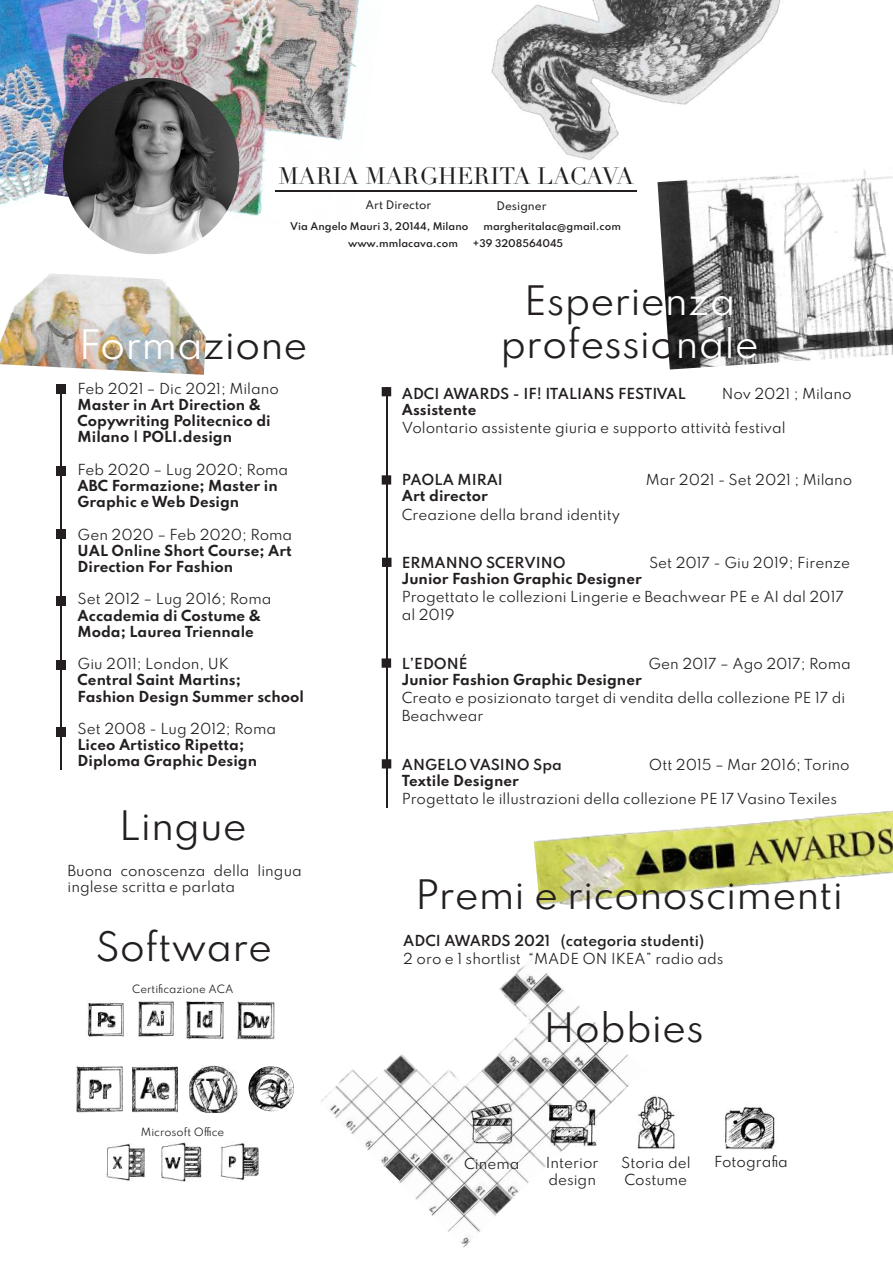
<style>
.page{position:relative;width:893px;height:1263px;background:#fff}
.page>*{position:absolute;margin:0;border:0;box-sizing:border-box;transform-origin:0 0}
.t1{font:36px/43.2px "Spartan";color:#231f20;text-align:center}
.t2{font:36px "Spartan";color:#fff}
.t3{font:23.25px "Didot";color:#231f20}
.t4{font:13.5px/16.2px "Spartan";color:#231f20}
.t5{font:700 13.5px/16.2px "Spartan";color:#231f20}
.t6{font:600 13.5px "Spartan";color:#231f20}
.t7{font:500 10.5px "Spartan";color:#231f20}
.t8{font:10.2px "Spartan";color:#231f20}
.t9{font:600 9.45px "Spartan";color:#231f20}
.s1{color:#231f20}
.s2{color:#fff}
</style>
<div class="page">
<img style="left:0;top:0;width:44px;height:205px">
<img style="left:44px;top:0;width:339px;height:236px">
<img style="left:63px;top:78px;width:176px;height:176px;border-radius:88px">
<img style="left:0;top:273px;width:206px;height:102px">
<img style="left:657px;top:170px;width:236px;height:199px">
<img style="left:533px;top:810px;width:360px;height:91px">
<hr style="left:61px;top:389px;width:1px;height:380px;background:#231f20">
<div style="left:57px;top:466px;width:9px;height:9px;background:#231f20"></div>
<div style="left:57px;top:529px;width:9px;height:10px;background:#231f20"></div>
<div style="left:57px;top:597px;width:9px;height:9px;background:#231f20"></div>
<div style="left:57px;top:660px;width:9px;height:10px;background:#231f20"></div>
<div style="left:57px;top:727px;width:9px;height:9px;background:#231f20"></div>
<div style="left:57px;top:384px;width:9px;height:10px;background:#231f20"></div>
<div style="left:382px;top:387px;width:9px;height:9px;background:#231f20"></div>
<div style="left:382px;top:475px;width:9px;height:10px;background:#231f20"></div>
<div style="left:382px;top:558px;width:10px;height:9px;background:#231f20"></div>
<img style="left:87px;top:1002px;width:37px;height:35px">
<img style="left:138px;top:1001px;width:35px;height:36px">
<img style="left:186px;top:1001px;width:38px;height:38px">
<img style="left:237px;top:1001px;width:38px;height:38px">
<img style="left:106px;top:1143px;width:38px;height:38px">
<img style="left:162px;top:1142px;width:39px;height:40px">
<img style="left:220px;top:1142px;width:38px;height:38px">
<img style="left:77px;top:1066px;width:46px;height:46px">
<img style="left:132px;top:1066px;width:46px;height:47px">
<img style="left:189px;top:1066px;width:48px;height:46px">
<img style="left:248px;top:1066px;width:46px;height:45px;border-radius:23px">
<img style="left:321px;top:901px;width:308px;height:347px">
<img style="left:464px;top:1096px;width:55px;height:54px">
<img style="left:545px;top:1095px;width:55px;height:55px">
<img style="left:637px;top:1095px;width:40px;height:55px">
<img style="left:724px;top:1105px;width:51px;height:45px">
<img style="left:491px;top:0;width:348px;height:187px">
<hr style="left:275px;top:190px;width:362px;height:1px;background:#231f20">
<div style="left:382px;top:658px;width:9px;height:10px;background:#231f20"></div>
<hr style="left:386px;top:387px;width:1px;height:420px;background:#231f20">
<div style="left:382px;top:759px;width:9px;height:9px;background:#231f20"></div>
<h2 class="t3" style="left:279px;top:162px;width:356px">MARIA MARGHERITA LACAVA</h2>
<p class="t9" style="left:290px;top:220px;width:180px">Via Angelo Mauri 3, 20144, Milano</p>
<p class="t9" style="left:483px;top:220px;width:139px">margheritalac@gmail.com</p>
<p class="t9" style="left:348px;top:236px;width:111px">www.mmlacava.com</p>
<p class="t9" style="left:473px;top:236px;width:92px">+39 3208564045</p>
<p class="t7" style="left:365px;top:197px;width:67px">Art Director</p>
<p class="t7" style="left:496px;top:198px;width:52px">Designer</p>
<h1 class="t2" style="left:79px;top:317px;width:230px">Forma<span class="s1">zione</span></h1>
<p class="t4" style="left:78px;top:380px;width:203px">Feb 2021 – Dic 2021; Milano</p>
<p class="t5" style="left:78px;top:396px;width:194px">Master in Art Direction &amp;<br>Copywriting Politecnico di<br>Milano | POLI.design</p>
<p class="t4" style="left:78px;top:461px;width:212px">Feb 2020 – Lug 2020; Roma</p>
<p class="t5" style="left:78px;top:477px;width:202px">ABC Formazione; Master in<br>Graphic e Web Design</p>
<p class="t4" style="left:78px;top:526px;width:216px">Gen 2020 – Feb 2020; Roma</p>
<p class="t5" style="left:78px;top:542px;width:216px">UAL Online Short Course; Art<br>Direction For Fashion</p>
<p class="t4" style="left:78px;top:590px;width:195px">Set 2012 – Lug 2016; Roma</p>
<p class="t5" style="left:78px;top:607px;width:185px">Accademia di Costume &amp;<br>Moda; Laurea Triennale</p>
<p class="t4" style="left:78px;top:655px;width:153px">Giu 2011; London, UK</p>
<p class="t5" style="left:78px;top:671px;width:228px">Central Saint Martins;<br>Fashion Design Summer school</p>
<p class="t4" style="left:78px;top:720px;width:200px">Set 2008 - Lug 2012; Roma</p>
<p class="t5" style="left:78px;top:736px;width:181px">Liceo Artistico Ripetta;<br>Diploma Graphic Design</p>
<h1 class="t1" style="left:119px;top:802px;width:130px">Lingue</h1>
<p class="t4" style="left:68px;top:862px;width:236px">Buona conoscenza della lingua inglese scritta e parlata</p>
<h1 class="t1" style="left:95px;top:924px;width:178px">Software</h1>
<p class="t8" style="left:132px;top:981px;width:103px">Certificazione ACA</p>
<p class="t8" style="left:141px;top:1124px;width:85px">Microsoft Office</p>
<h1 class="t1" style="left:500px;top:278px;width:260px">Esperie<span class="s2">nza </span>professio<span class="s2">nale</span></h1>
<p class="t6" style="left:402px;top:383px;width:286px">ADCI AWARDS - IF! ITALIANS FESTIVAL</p>
<p class="t4" style="left:722px;top:385px;width:131px">Nov 2021 ; Milano</p>
<p class="t5" style="left:402px;top:401px;width:76px">Assistente</p>
<p class="t4" style="left:402px;top:419px;width:385px">Volontario assistente giuria e supporto attività festival</p>
<p class="t6" style="left:402px;top:470px;width:103px">PAOLA MIRAI</p>
<p class="t4" style="left:646px;top:471px;width:208px">Mar 2021 - Set 2021 ; Milano</p>
<p class="t5" style="left:402px;top:488px;width:88px">Art director</p>
<p class="t4" style="left:402px;top:506px;width:220px">Creazione della brand identity</p>
<p class="t6" style="left:402px;top:552px;width:166px">ERMANNO SCERVINO</p>
<p class="t4" style="left:649px;top:554px;width:203px">Set 2017 - Giu 2019; Firenze</p>
<p class="t5" style="left:402px;top:570px;width:242px">Junior Fashion Graphic Designer</p>
<p class="t4" style="left:402px;top:587px;width:444px;line-height:18px">Progettato le collezioni Lingerie e Beachwear PE e AI dal 2017 al 2019</p>
<p class="t6" style="left:402px;top:653px;width:67px">L’EDONÉ</p>
<p class="t4" style="left:648px;top:655px;width:204px">Gen 2017 – Ago 2017; Roma</p>
<p class="t5" style="left:402px;top:671px;width:242px">Junior Fashion Graphic Designer</p>
<p class="t4" style="left:402px;top:688px;width:445px;line-height:18px">Creato e posizionato target di vendita della collezione PE 17 di<br>Beachwear</p>
<p class="t6" style="left:402px;top:754px;width:162px">ANGELO VASINO Spa</p>
<p class="t4" style="left:649px;top:756px;width:202px">Ott 2015 – Mar 2016; Torino</p>
<p class="t5" style="left:402px;top:772px;width:119px">Textile Designer</p>
<p class="t4" style="left:402px;top:790px;width:437px">Progettato le illustrazioni della collezione PE 17 Vasino Texiles</p>
<h1 class="t1" style="left:415px;top:871px;width:429px">Premi e riconoscimenti</h1>
<p class="t6" style="left:403px;top:930px;width:302px">ADCI AWARDS 2021 (categoria studenti)</p>
<p class="t4" style="left:403px;top:950px;width:322px">2 oro e 1 shortlist “MADE ON IKEA” radio ads</p>
<h1 class="t1" style="left:543px;top:1005px;width:162px">Hobbies</h1>
<p class="t4" style="left:464px;top:1155px;width:57px">Cinema</p>
<p class="t4" style="left:546px;top:1154px;width:54px">Interior design</p>
<p class="t4" style="left:621px;top:1154px;width:71px">Storia del<br>Costume</p>
<p class="t4" style="left:714px;top:1153px;width:75px">Fotografia</p>
</div>
